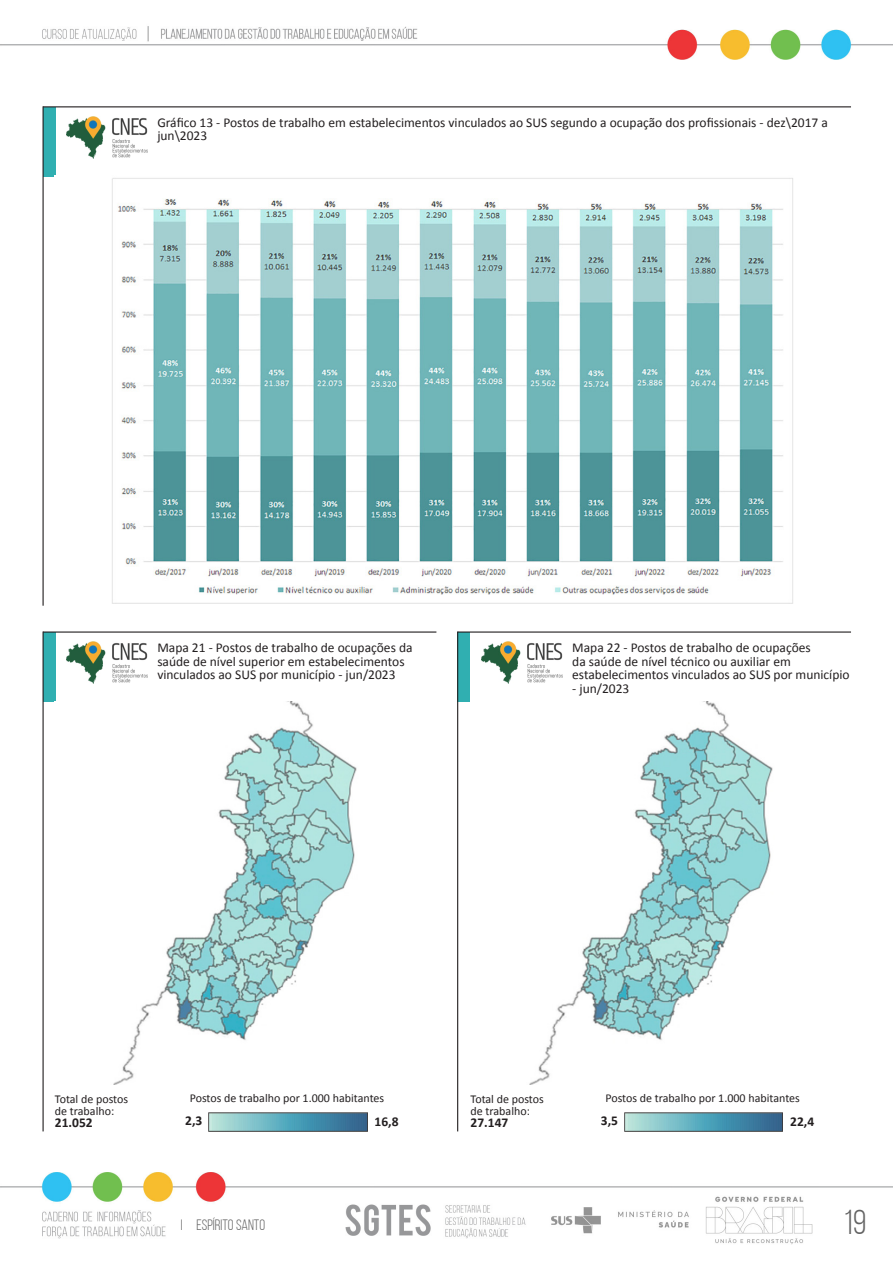
<style>
.page{position:relative;width:893px;height:1263px;background:#fff}
.page>*{position:absolute;margin:0;border:0;box-sizing:border-box;transform-origin:0 0}
.t1{font:34.5px "Bebas Neue";color:#636363}
.t2{font:15px "Bebas Neue";color:#636363}
.t3{font:13.5px/13.5px "Calibri";color:#231f20}
.t4{font:700 13.5px "Calibri";color:#231f20}
.t5{font:12px/12px "Calibri";color:#231f20}
</style>
<div class="page">
<img style="left:0;top:26px;width:893px;height:33px">
<img style="left:0;top:1172px;width:893px;height:73px">
<div style="left:43px;top:107px;width:12px;height:69px;background:#30afb1"></div>
<img style="left:66px;top:117px;width:82px;height:41px">
<hr style="left:43px;top:106px;width:808px;height:1px;background:#231f20">
<hr style="left:43px;top:106px;width:1px;height:500px;background:#231f20">
<div style="left:43px;top:632px;width:12px;height:69px;background:#30afb1"></div>
<img style="left:66px;top:642px;width:82px;height:41px">
<hr style="left:43px;top:631px;width:393px;height:2px;background:#231f20">
<hr style="left:43px;top:631px;width:1px;height:500px;background:#231f20">
<div style="left:458px;top:632px;width:12px;height:69px;background:#30afb1"></div>
<img style="left:481px;top:642px;width:81px;height:41px">
<hr style="left:458px;top:631px;width:393px;height:2px;background:#231f20">
<hr style="left:457px;top:631px;width:1px;height:500px;background:#231f20">
<img style="left:113px;top:701px;width:244px;height:383px">
<img style="left:529px;top:701px;width:244px;height:383px">
<img style="left:209px;top:1112px;width:158px;height:19px">
<img style="left:625px;top:1112px;width:158px;height:19px">
<img style="left:112px;top:178px;width:681px;height:426px">
<p class="t3" style="left:157px;top:115px;width:672px">Gráfico 13 - Postos de trabalho em estabelecimentos vinculados ao SUS segundo a ocupação dos profissionais - dez\2017 a jun\2023</p>
<p class="t3" style="left:157px;top:641px;width:257px">Mapa 21 - Postos de trabalho de ocupações da saúde de nível superior em estabelecimentos vinculados ao SUS por município - jun/2023</p>
<p class="t3" style="left:572px;top:641px;width:279px">Mapa 22 - Postos de trabalho de ocupações<br>da saúde de nível técnico ou auxiliar em estabelecimentos vinculados ao SUS por município</p>
<p class="t3" style="left:572px;top:681px;width:59px">- jun/2023</p>
<p class="t5" style="left:190px;top:1092px;width:196px">Postos de trabalho por 1.000 habitantes</p>
<p class="t4" style="left:185px;top:1111px;width:19px">2,3</p>
<p class="t5" style="left:605px;top:1092px;width:196px">Postos de trabalho por 1.000 habitantes</p>
<p class="t4" style="left:601px;top:1111px;width:19px">3,5</p>
<p class="t5" style="left:55px;top:1092px;width:75px">Total de postos de trabalho:</p>
<p class="t4" style="left:55px;top:1113px;width:39px">21.052</p>
<p class="t4" style="left:790px;top:1112px;width:26px">22,4</p>
<p class="t5" style="left:471px;top:1092px;width:75px">Total de postos de trabalho:</p>
<p class="t4" style="left:471px;top:1113px;width:39px">27.147</p>
<p class="t4" style="left:374px;top:1112px;width:26px">16,8</p>
<p class="t2" style="left:181px;top:1217px;width:86px">I ESPÍRITO SANTO</p>
<h1 class="t1" style="left:843px;top:1204px;width:24px">19</h1>
</div>
